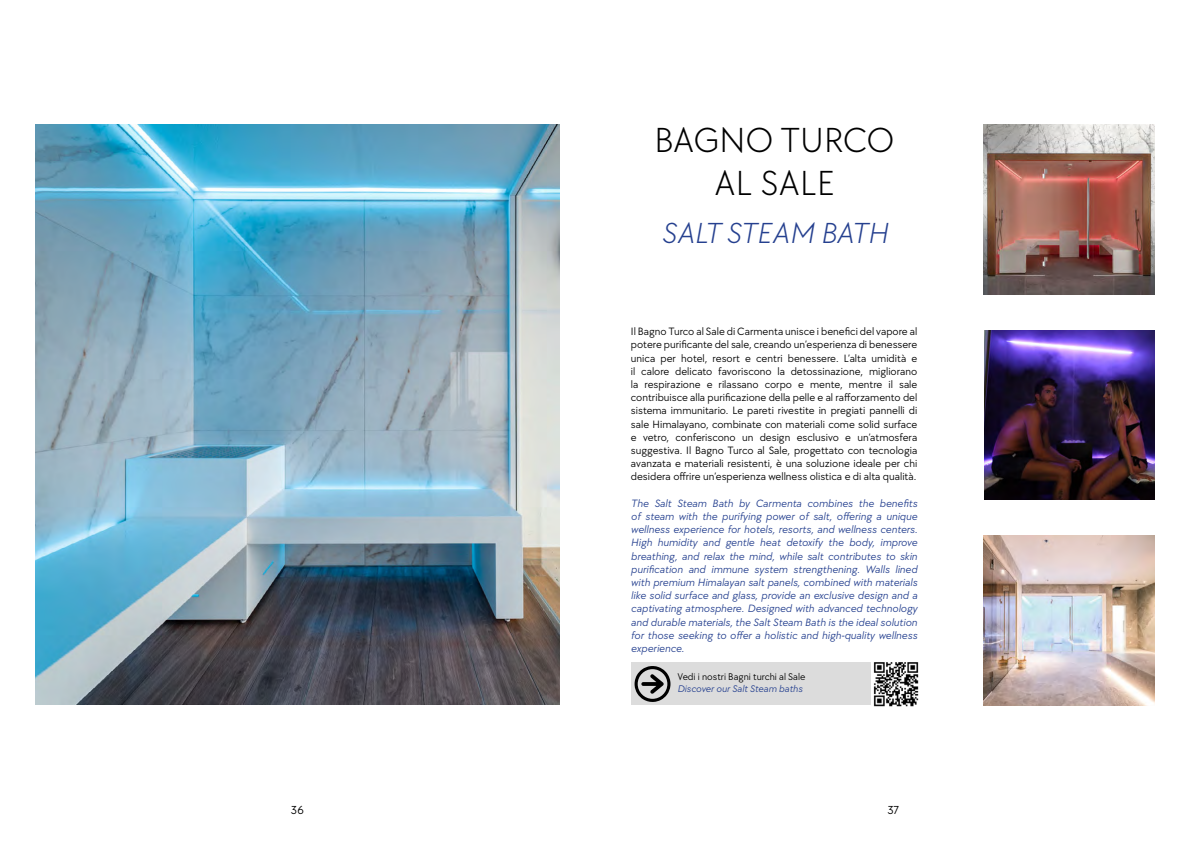
<style>
.page{position:relative;width:1191px;height:842px;background:#fff}
.page>*{position:absolute;margin:0;border:0;box-sizing:border-box;transform-origin:0 0}
.t1{font:300 36px/43.2px "TT Chocolates Trl";letter-spacing:-.03em;color:#000;text-align:center}
.t2{font:italic 300 30px "TT Chocolates Trl";letter-spacing:-.015em;color:#25408f}
.t3{font:12px "TT Chocolates Trl";color:#000}
.t4{font:11px/13.2px "TT Chocolates Trl";color:#000;text-align:justify}
.t5{font:italic 11px/13.2px "TT Chocolates Trl";color:#25408f;text-align:justify}
.t6{font:10px "TT Chocolates Trl";color:#000}
.t7{font:italic 10px "TT Chocolates Trl";color:#25408f}
</style>
<div class="page">
<img style="left:985px;top:330px;width:169px;height:169px">
<img style="left:36px;top:125px;width:523px;height:580px">
<img style="left:984px;top:535px;width:170px;height:170px">
<img style="left:984px;top:125px;width:170px;height:170px">
<div style="left:631px;top:662px;width:287px;height:43px;background:#dcdcdc"></div>
<svg style="left:634px;top:666px;width:36px;height:36px"></svg>
<img style="left:871px;top:662px;width:48px;height:45px">
<h1 class="t1" style="left:654px;top:117px;width:242px">BAGN O TU RCO<br>AL SALE</h1>
<h2 class="t2" style="left:661px;top:214px;width:84px">SALT STEAM</h2>
<h2 class="t2" style="left:820px;top:214px;width:34px">BATH</h2>
<p class="t4" style="left:631px;top:324px;width:288px">Il Bagno Turco al Sale di Carmenta unisce i benefici del vapore al potere purificante del sale, creando un’esperienza di benessere unica per hotel, resort e centri benessere. L’alta umidità e il calore delicato favoriscono la detossinazione, migliorano la respirazione e rilassano corpo e mente, mentre il sale contribuisce alla purificazione della pelle e al rafforzamento del sistema immunitario. Le pareti rivestite in pregiati pannelli di sale Himalayano, combinate con materiali come solid surface e vetro, conferiscono un design esclusivo e un’atmosfera suggestiva. Il Bagno Turco al Sale, progettato con tecnologia avanzata e materiali resistenti, è una soluzione ideale per chi desidera offrire un’esperienza wellness olistica e di alta qualità.</p>
<p class="t5" style="left:631px;top:496px;width:288px">The Salt Steam Bath by Carmenta combines the benefits of steam with the purifying power of salt, offering a unique wellness experience for hotels, resorts, and wellness centers.<br>High humidity and gentle heat detoxify the body, improve breathing, and relax the mind, while salt contributes to skin purification and immune system strengthening. Walls lined with premium Himalayan salt panels, combined with materials like solid surface and glass, provide an exclusive design and a captivating atmosphere. Designed with advanced technology and durable materials, the Salt Steam Bath is the ideal solution for those seeking to offer a holistic and high-quality wellness experience.</p>
<p class="t6" style="left:677px;top:670px;width:130px">Vedi i nostri Bagni turchi al Sale</p>
<p class="t7" style="left:677px;top:682px;width:127px">Discover our Salt Steam baths</p>
<p class="t3" style="left:291px;top:802px;width:14px">36</p>
<p class="t3" style="left:887px;top:802px;width:14px">37</p>
</div>
